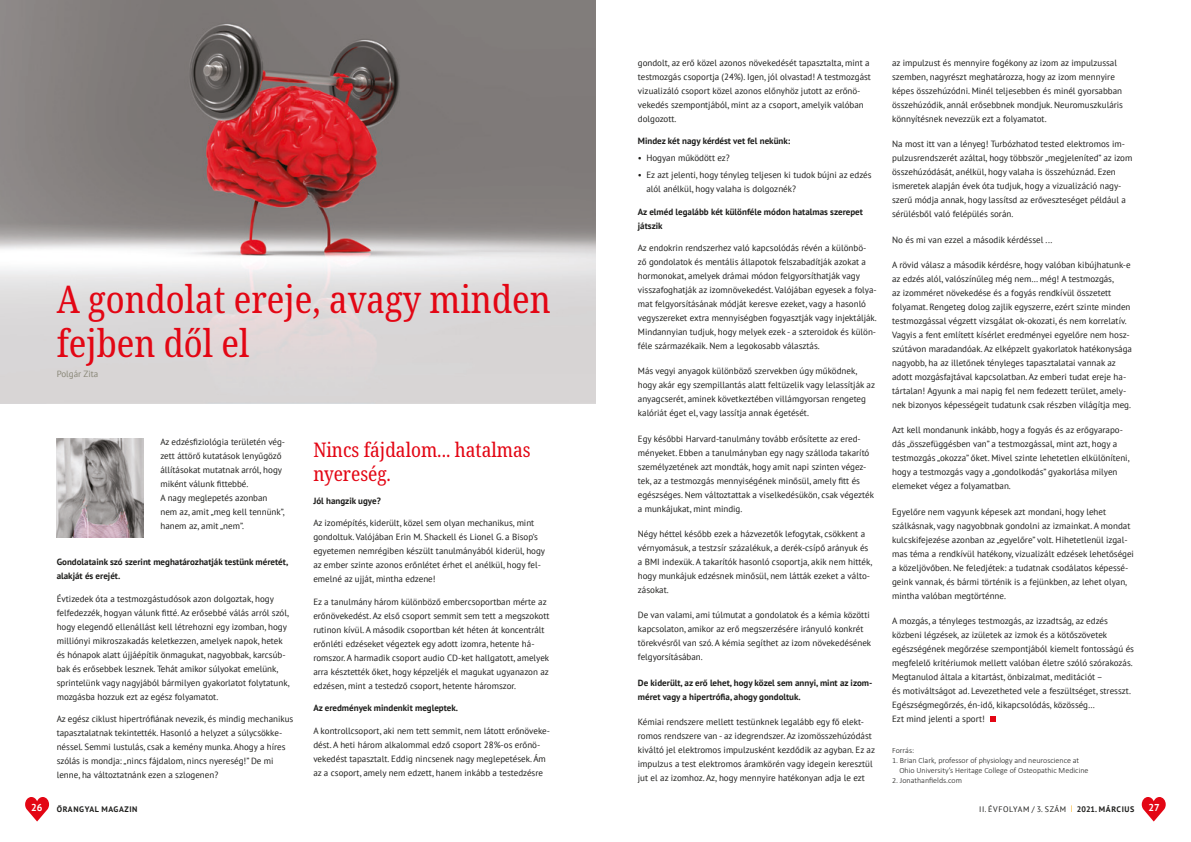
<style>
.page{position:relative;width:1191px;height:842px;background:#fff}
.page>*{position:absolute;margin:0;border:0;box-sizing:border-box;transform-origin:0 0}
.Cim_1__extra{font:condensed 38px/44px "Noto Serif";color:#e30614}
.cim_4__piros{font:condensed 20px/24px "Noto Serif";color:#e30614}
.t1{font:700 10px "PT Sans";color:#fff}
.t2{font:9px/14px "PT Sans";color:#1d1d1b}
.t3{font:700 9px/14px "PT Sans";color:#1d1d1b}
.Cikk_szerzo{font:9px "PT Sans";color:#878575}
.Aprobetus{font:300 8px/10px "Calibri";color:#1d1d1b}
.t4{font:8px "PT Sans";letter-spacing:.08em;color:#1d1d1b}
.t5{font:700 8px "PT Sans";letter-spacing:.08em;color:#1d1d1b}
.s1{color:#f7a600}
.s2{font-weight:700}
</style>
<div class="page">
<svg style="left:1141px;top:797px;width:24px;height:24px"></svg>
<svg style="left:25px;top:797px;width:24px;height:24px"></svg>
<img style="left:0;top:0;width:595px;height:403px">
<img style="left:57px;top:439px;width:86px;height:98px">
<svg style="left:990px;top:716px;width:6px;height:6px"></svg>
<p class="Cim_1__extra" style="left:57px;top:279px;width:495px">A gondolat ereje, avagy minden fejben dől el</p>
<p class="Cikk_szerzo" style="left:57px;top:368px;width:43px">Polgár Zita</p>
<p class="t2" style="left:160px;top:434px;width:126px">Az edzésfiziológia területén vég&shy;zett áttörő kutatások lenyűgöző állításokat mutatnak arról, hogy miként válunk fittebbé.<br>A nagy meglepetés azonban nem az, amit „meg kell tennünk”, hanem az, amit „nem”.</p>
<p class="t3" style="left:57px;top:555px;width:233px">Gondolataink szó szerint meghatározhatják testünk méretét, alakját és erejét.</p>
<p class="t2" style="left:57px;top:591px;width:234px">Évtizedek óta a testmozgástudósok azon dolgoztak, hogy felfedezzék, hogyan válunk fitté. Az erősebbé válás arról szól, hogy elegendő ellenállást kell létrehozni egy izomban, hogy milliónyi mikroszakadás keletkezzen, amelyek napok, hetek és hónapok alatt újjáépítik önmagukat, nagyobbak, karcsúb&shy;bak és erősebbek lesznek. Tehát amikor súlyokat emelünk, sprintelünk vagy nagyjából bármilyen gyakorlatot folytatunk, mozgásba hozzuk ezt az egész folyamatot.</p>
<p class="t2" style="left:57px;top:712px;width:238px">Az egész ciklust hipertrófiának nevezik, és mindig mechanikus tapasztalatnak tekintették. Hasonló a helyzet a súlycsökke&shy;néssel. Semmi lustulás, csak a kemény munka. Ahogy a híres szólás is mondja: „nincs fájdalom, nincs nyereség!” De mi lenne, ha változtatnánk ezen a szlogenen?</p>
<p class="cim_4__piros" style="left:313px;top:438px;width:219px">Nincs fájdalom... hatalmas nyereség.</p>
<p class="t3" style="left:313px;top:493px;width:69px">Jól hangzik ugye?</p>
<p class="t2" style="left:313px;top:516px;width:233px">Az izomépítés, kiderült, közel sem olyan mechanikus, mint gondoltuk. Valójában Erin M. Shackell és Lionel G. a Bisop’s egyetemen nemrégiben készült tanulmányából kiderül, hogy az ember szinte azonos erőnlétet érhet el anélkül, hogy fel&shy;emelné az ujját, mintha edzene!</p>
<p class="t2" style="left:313px;top:594px;width:238px">Ez a tanulmány három különböző embercsoportban mérte az erőnövekedést. Az első csoport semmit sem tett a megszokott rutinon kívül. A második csoportban két héten át koncentrált erőnléti edzéseket végeztek egy adott izomra, hetente há&shy;romszor. A harmadik csoport audio CD-ket hallgatott, amelyek arra késztették őket, hogy képzeljék el magukat ugyanazon az edzésen, mint a testedző csoport, hetente háromszor.</p>
<p class="t3" style="left:313px;top:701px;width:146px">Az eredmények mindenkit megleptek.</p>
<p class="t2" style="left:313px;top:723px;width:238px">A kontrollcsoport, aki nem tett semmit, nem látott erőnöveke&shy;dést. A heti három alkalommal edző csoport 28%-os erőnö&shy;vekedést tapasztalt. Eddig nincsenek nagy meglepetések. Ám az a csoport, amely nem edzett, hanem inkább a testedzésre</p>
<p class="t2" style="left:638px;top:55px;width:235px">gondolt, az erő közel azonos növekedését tapasztalta, mint a testmozgás csoportja (24%). Igen, jól olvastad! A testmozgást vizualizáló csoport közel azonos előnyhöz jutott az erőnö&shy;vekedés szempontjából, mint az a csoport, amelyik valóban dolgozott.</p>
<p class="t3" style="left:638px;top:134px;width:154px">Mindez két nagy kérdést vet fel nekünk:</p>
<p class="t2" style="left:638px;top:151px;width:93px">• Hogyan működött ez?</p>
<p class="t2" style="left:646px;top:168px;width:227px;text-indent:-9px">• Ez azt jelenti, hogy tényleg teljesen ki tudok bújni az edzés alól anélkül, hogy valaha is dolgoznék?</p>
<p class="t3" style="left:638px;top:204px;width:227px">Az elméd legalább két különféle módon hatalmas szerepet játszik</p>
<p class="t2" style="left:638px;top:241px;width:240px">Az endokrin rendszerhez való kapcsolódás révén a különbö&shy;ző gondolatok és mentális állapotok felszabadítják azokat a hormonokat, amelyek drámai módon felgyorsíthatják vagy visszafoghatják az izomnövekedést. Valójában egyesek a folya&shy;mat felgyorsításának módját keresve ezeket, vagy a hasonló vegyszereket extra mennyiségben fogyasztják vagy injektálják.<br>Mindannyian tudjuk, hogy melyek ezek - a szteroidok és külön&shy;féle származékaik. Nem a legokosabb választás.</p>
<p class="t2" style="left:638px;top:364px;width:239px">Más vegyi anyagok különböző szervekben úgy működnek, hogy akár egy szempillantás alatt feltüzelik vagy lelassítják az anyagcserét, aminek következtében villámgyorsan rengeteg kalóriát éget el, vagy lassítja annak égetését.</p>
<p class="t2" style="left:638px;top:431px;width:238px">Egy későbbi Harvard-tanulmány tovább erősítette az ered&shy;ményeket. Ebben a tanulmányban egy nagy szálloda takarító személyzetének azt mondták, hogy amit napi szinten végez&shy;tek, az a testmozgás mennyiségének minősül, amely fitt és egészséges. Nem változtattak a viselkedésükön, csak végezték a munkájukat, mint mindig.</p>
<p class="t2" style="left:638px;top:527px;width:236px">Négy héttel később ezek a házvezetők lefogytak, csökkent a vérnyomásuk, a testzsír százalékuk, a derék-csípő arányuk és a BMI indexük. A takarítók hasonló csoportja, akik nem hitték, hogy munkájuk edzésnek minősül, nem látták ezeket a válto&shy;zásokat.</p>
<p class="t2" style="left:638px;top:608px;width:235px">De van valami, ami túlmutat a gondolatok és a kémia közötti kapcsolaton, amikor az erő megszerzésére irányuló konkrét törekvésről van szó. A kémia segíthet az izom növekedésének felgyorsításában.</p>
<p class="t3" style="left:638px;top:675px;width:236px">De kiderült, az erő lehet, hogy közel sem annyi, mint az izom&shy;méret vagy a hipertrófia, ahogy gondoltuk.</p>
<p class="t2" style="left:638px;top:715px;width:239px">Kémiai rendszere mellett testünknek legalább egy fő elekt&shy;romos rendszere van - az idegrendszer. Az izomösszehúzódást kiváltó jel elektromos impulzusként kezdődik az agyban. Ez az impulzus a test elektromos áramkörén vagy idegein keresztül jut el az izomhoz. Az, hogy mennyire hatékonyan adja le ezt</p>
<p class="t2" style="left:892px;top:55px;width:232px">az impulzust és mennyire fogékony az izom az impulzussal szemben, nagyrészt meghatározza, hogy az izom mennyire képes összehúzódni. Minél teljesebben és minél gyorsabban összehúzódik, annál erősebbnek mondjuk. Neuromuszkuláris könnyítésnek nevezzük ezt a folyamatot.</p>
<p class="t2" style="left:892px;top:137px;width:242px">Na most itt van a lényeg! Turbózhatod tested elektromos im&shy;pulzusrendszerét azáltal, hogy többször „megjeleníted” az izom összehúzódását, anélkül, hogy valaha is összehúznád. Ezen ismeretek alapján évek óta tudjuk, hogy a vizualizáció nagy&shy;szerű módja annak, hogy lassítsd az erőveszteséget például a sérülésből való felépülés során.</p>
<p class="t2" style="left:892px;top:232px;width:162px">No és mi van ezzel a második kérdéssel ...</p>
<p class="t2" style="left:892px;top:258px;width:241px">A rövid válasz a második kérdésre, hogy valóban kibújhatunk-e az edzés alól, valószínűleg még nem… még! A testmozgás,<br>az izomméret növekedése és a fogyás rendkívül összetett folyamat. Rengeteg dolog zajlik egyszerre, ezért szinte minden testmozgással végzett vizsgálat ok-okozati, és nem korrelatív.<br>Vagyis a fent említett kísérlet eredményei egyelőre nem hos - szútávon maradandóak. Az elképzelt gyakorlatok hatékonysága nagyobb, ha az illetőnek tényleges tapasztalatai vannak az adott mozgásfajtával kapcsolatban. Az emberi tudat ereje ha&shy;tártalan! Agyunk a mai napig fel nem fedezett terület, amely&shy;nek bizonyos képességeit tudatunk csak részben világítja meg.</p>
<p class="t2" style="left:892px;top:423px;width:239px">Azt kell mondanunk inkább, hogy a fogyás és az erőgyarapo&shy;dás „összefüggésben van” a testmozgással, mint azt, hogy a testmozgás „okozza” őket. Mivel szinte lehetetlen elkülöníteni, hogy a testmozgás vagy a „gondolkodás” gyakorlása milyen elemeket végez a folyamatban.</p>
<p class="t2" style="left:892px;top:504px;width:243px">Egyelőre nem vagyunk képesek azt mondani, hogy lehet szálkásnak, vagy nagyobbnak gondolni az izmainkat. A mondat kulcskifejezése azonban az „egyelőre” volt. Hihetetlenül izgal&shy;mas téma a rendkívül hatékony, vizualizált edzések lehetőségei a közeljövőben. Ne feledjétek: a tudatnak csodálatos képessé&shy;geink vannak, és bármi történik is a fejünkben, az lehet olyan, mintha valóban megtörténne.</p>
<p class="t2" style="left:892px;top:614px;width:243px">A mozgás, a tényleges testmozgás, az izzadtság, az edzés közbeni légzések, az izületek az izmok és a kötőszövetek egészségének megőrzése szempontjából kiemelt fontosságú és megfelelő kritériumok mellett valóban életre szóló szórakozás.<br>Megtanulod általa a kitartást, önbizalmat, meditációt –<br>és motiváltságot ad. Levezetheted vele a feszültséget, stresszt.<br>Egészségmegőrzés, én-idő, kikapcsolódás, közösség…<br>Ezt mind jelenti a sport!</p>
<p class="Aprobetus" style="left:892px;top:745px;width:24px">Forrás:</p>
<p class="Aprobetus" style="left:899px;top:755px;width:191px;text-indent:-7px">1. Brian Clark, professor of physiology and neuroscience at<br>Ohio University’s Heritage College of Osteopathic Medicine</p>
<p class="Aprobetus" style="left:892px;top:775px;width:71px">2. Jonathanfields.com</p>
<p class="t1" style="left:31px;top:801px;width:13px">26</p>
<p class="t5" style="left:57px;top:804px;width:82px">ŐRANGYAL MAGAZIN</p>
<p class="t4" style="left:979px;top:804px;width:157px">II. ÉVFOLYAM / 3. SZÁM <span class="s1">|</span> <span class="s2">2021. MÁRCIUS</span></p>
<p class="t1" style="left:1148px;top:801px;width:13px">27</p>
</div>
